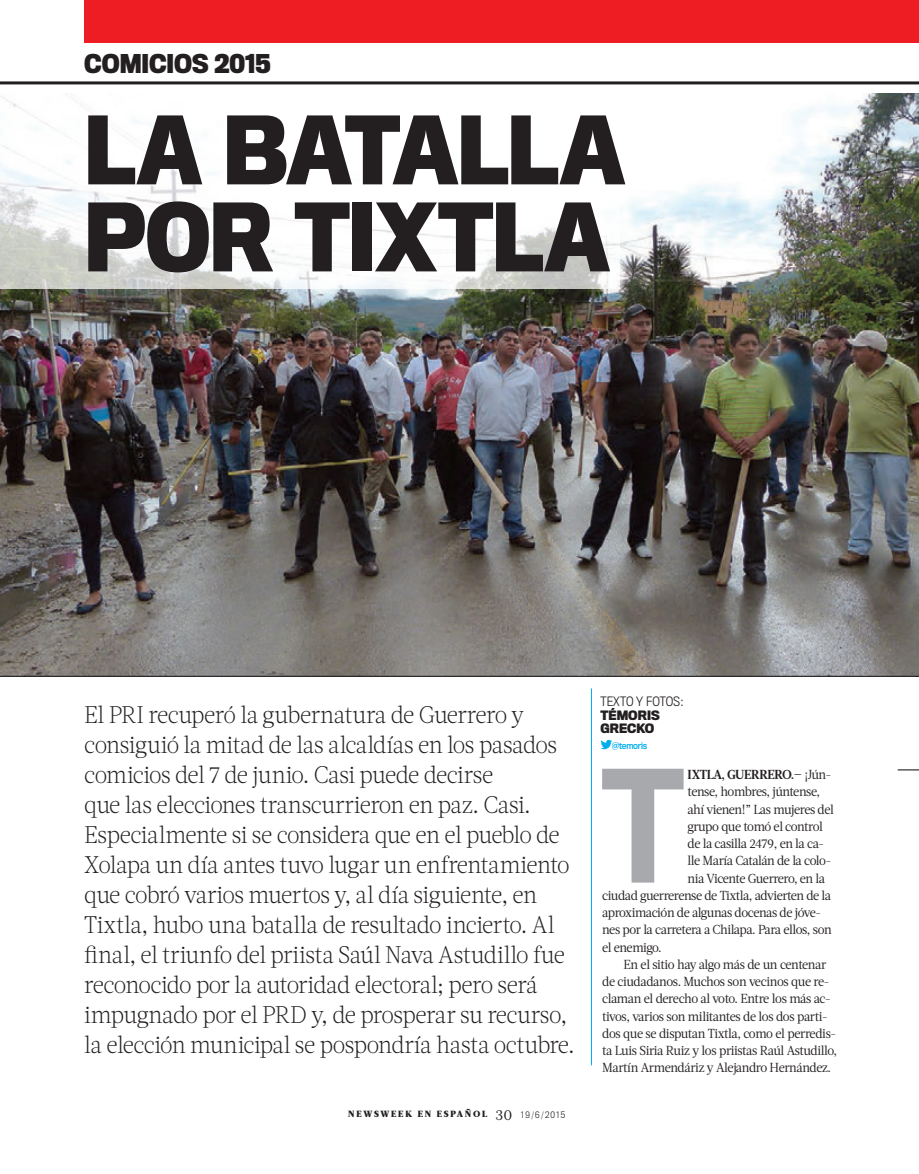
<style>
.page{position:relative;width:919px;height:1174px;background:#fff}
.page>*{position:absolute;margin:0;border:0;box-sizing:border-box;transform-origin:0 0}
.t1{font:500 143.7px "Titling Gothic FB Narrow";color:#a8a9ad;scale:.95 1}
.Headline_BentonSans{font:700 87px "Titling Gothic FB Narrow";letter-spacing:-.015em;color:#231f20;scale:.95 1}
.Dek_MillerDisplay_Li{font:300 24px/30px "Acta";letter-spacing:-.025em;color:#231f20;scale:.95 1}
.Headline_BentonSans-2{font:700 24px "Titling Gothic FB Narrow";letter-spacing:-.005em;color:#231f20;scale:.95 1}
.t2{font:15px "Acta";color:#231f20}
.t3{font:13.05px/17.2px "Acta";letter-spacing:-.035em;color:#231f20;scale:.95 1}
.t4{font:700 13.05px "Acta";letter-spacing:-.035em;color:#231f20;scale:.95 1}
.Byline_BentonSans_Re{font:700 12px "Titling Gothic FB Narrow";color:#231f20}
.Byline_BentonSans_Re-2{font:300 12px "Titling Gothic FB Narrow";color:#231f20}
.t5{font:900 9px "Acta";letter-spacing:.19em;color:#231f20}
.author_bio{font:9px "Titling Gothic FB Narrow Standard";letter-spacing:-.03em;color:#00aeef;scale:.95 1}
.t6{font:300 8.25px "Titling Gothic FB Narrow";letter-spacing:.15em;color:#231f20}
.s1{font-weight:400}
</style>
<div class="page">
<img style="left:0;top:94px;width:918px;height:582px">
<hr style="left:591px;top:688px;width:1px;height:377px;background:#00aeef">
<svg style="left:600px;top:740px;width:12px;height:9px"></svg>
<svg style="left:0;top:94px;width:619px;height:195px"></svg>
<hr style="left:0;top:676px;width:918px;height:1px;background:#231f20">
<svg style="left:897px;top:769px;width:21px;height:1px"></svg>
<div style="left:84px;top:0;width:834px;height:43px;background:#ee1d23"></div>
<hr style="left:0;top:81px;width:918px;height:3px;background:#231f20">
<p class="Headline_BentonSans-2" style="left:84px;top:50px;width:197px">COMICIOS 2015</p>
<p class="Headline_BentonSans" style="left:84px;top:101px;width:571px">LA BATALLA</p>
<p class="Headline_BentonSans" style="left:84px;top:188px;width:555px">POR TIXTLA</p>
<p class="Dek_MillerDisplay_Li" style="left:84px;top:700px;width:518px">El PRI recuperó la gubernatura de Guerrero y consiguió la mitad de las alcaldías en los pasados comicios del 7 de junio. Casi puede decirse<br>que las elecciones transcurrieron en paz. Casi.<br>Especialmente si se considera que en el pueblo de Xolapa un día antes tuvo lugar un enfrentamiento que cobró varios muertos y, al día siguiente, en Tixtla, hubo una batalla de resultado incierto. Al final, el triunfo del priista Saúl Nava Astudillo fue reconocido por la autoridad electoral; pero será impugnado por el PRD y, de prosperar su recurso, la elección municipal se pospondría hasta octubre.</p>
<p class="t5" style="left:348px;top:1108px;width:140px">NEWSWEEK EN ESPAÑOL</p>
<p class="t2" style="left:495px;top:1105px;width:18px">30</p>
<p class="t6" style="left:520px;top:1110px;width:46px">19/6/2015</p>
<p class="Byline_BentonSans_Re-2" style="left:600px;top:695px;width:84px">TEXTO Y FOTOS:</p>
<p class="Byline_BentonSans_Re" style="left:600px;top:708px;width:61px">TÉMORIS</p>
<p class="Byline_BentonSans_Re" style="left:600px;top:722px;width:55px">GRECKO</p>
<p class="author_bio" style="left:611px;top:740px;width:39px">@temoris</p>
<p class="t1" style="left:601px;top:744px;width:88px">T</p>
<p class="t4" style="left:687px;top:766px;width:153px">IXTLA, GUERRERO.— <span class="s1">¡Jún-</span></p>
<p class="t3" style="left:687px;top:783px;width:141px">tense, hombres, júntense,</p>
<p class="t3" style="left:687px;top:800px;width:155px">ahí vienen!” Las mujeres del</p>
<p class="t3" style="left:687px;top:817px;width:144px">grupo que tomó el control</p>
<p class="t3" style="left:687px;top:835px;width:145px">de la casilla 2479, en la ca-</p>
<p class="t3" style="left:687px;top:852px;width:153px">lle María Catalán de la colo-</p>
<p class="t3" style="left:687px;top:869px;width:146px">nia Vicente Guerrero, en la</p>
<p class="t3" style="left:602px;top:887px;width:243px">ciudad guerrerense de Tixtla, advierten de la</p>
<p class="t3" style="left:602px;top:904px;width:232px">aproximación de algunas docenas de jóve-</p>
<p class="t3" style="left:602px;top:921px;width:243px">nes por la carretera a Chilapa. Para ellos, son</p>
<p class="t3" style="left:602px;top:938px;width:64px">el enemigo.</p>
<p class="t3" style="left:602px;top:956px;width:249px;text-indent:21px">En el sitio hay algo más de un centenar de ciudadanos. Muchos son vecinos que re&shy;claman el derecho al voto. Entre los más ac&shy;tivos, varios son militantes de los dos parti&shy;dos que se disputan Tixtla, como el perredis&shy;ta Luis Siria Ruiz y los priistas Raúl Astudillo, Martín Armendáriz y Alejandro Hernández.</p>
</div>
